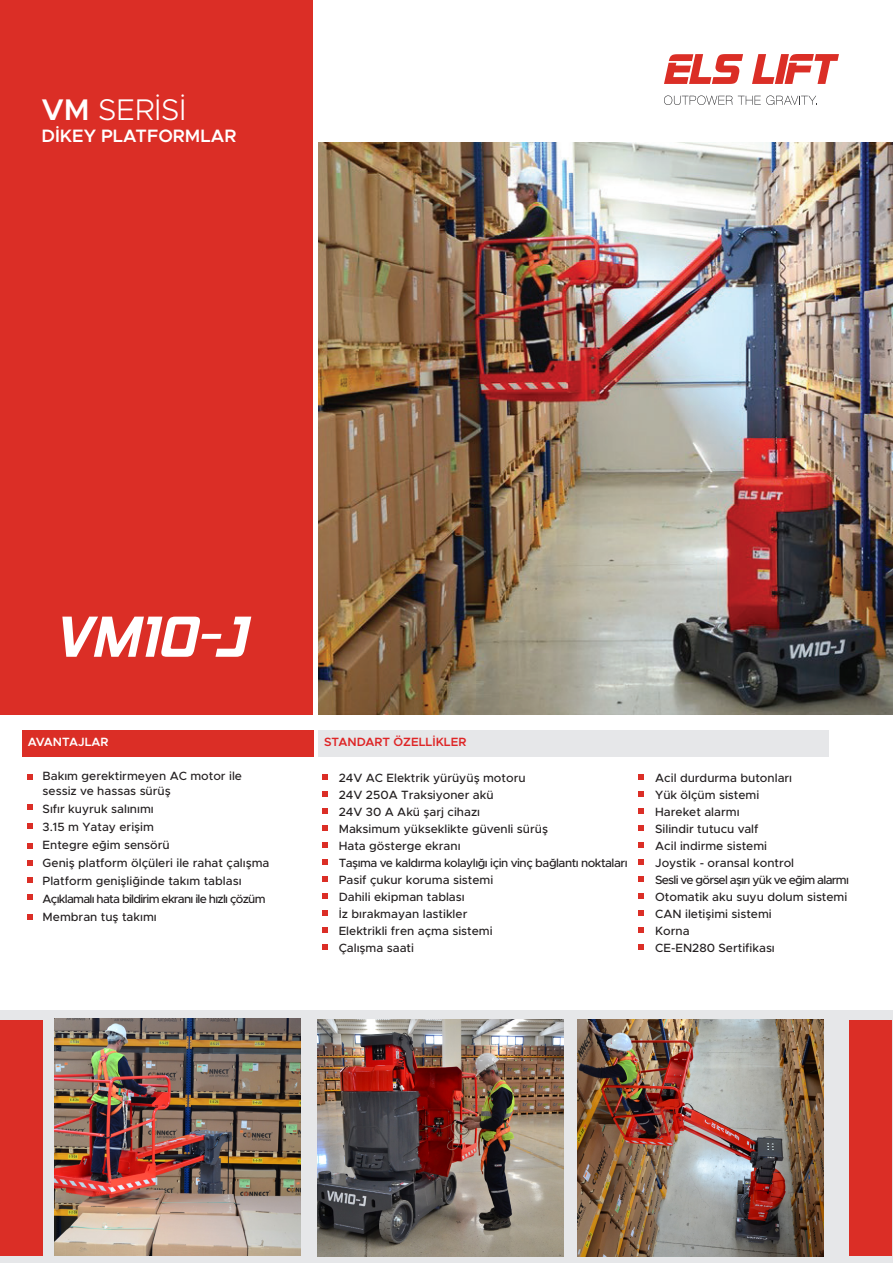
<style>
.page{position:relative;width:893px;height:1263px;background:#fff}
.page>*{position:absolute;margin:0;border:0;box-sizing:border-box;transform-origin:0 0}
.t1{font:italic 700 59.25px "Hemi Head Rg";color:#fff}
.t2{font:300 30px "Metropolis";color:#fff}
.t3{font:600 18px "Metropolis";color:#fff}
.t4{font:500 12px/14.4px "Metropolis";color:#231f20}
.t5{font:500 12px "Metropolis";letter-spacing:-.06em;color:#231f20}
.t6{font:500 12px "Metropolis";letter-spacing:-.04em;color:#231f20}
.t7{font:600 12px "Metropolis";color:#de2526}
.t8{font:600 12px "Metropolis";color:#fff}
.s1{font-weight:600}
</style>
<div class="page">
<svg style="left:752px;top:54px;width:87px;height:30px"></svg>
<svg style="left:664px;top:54px;width:79px;height:30px"></svg>
<svg style="left:664px;top:96px;width:68px;height:9px"></svg>
<svg style="left:738px;top:96px;width:79px;height:9px"></svg>
<img style="left:318px;top:142px;width:575px;height:572px">
<div style="left:1px;top:0;width:312px;height:714px;background:#db2e26"></div>
<div style="left:0;top:1011px;width:892px;height:252px;background:#e6e7e9"></div>
<img style="left:54px;top:1018px;width:247px;height:237px">
<img style="left:317px;top:1019px;width:247px;height:238px">
<img style="left:577px;top:1019px;width:247px;height:238px">
<div style="left:1px;top:1020px;width:42px;height:236px;background:#db2e26"></div>
<div style="left:850px;top:1020px;width:42px;height:236px;background:#db2e26"></div>
<svg style="left:323px;top:774px;width:5px;height:6px"></svg>
<svg style="left:638px;top:774px;width:6px;height:6px"></svg>
<svg style="left:323px;top:791px;width:5px;height:6px"></svg>
<svg style="left:638px;top:791px;width:6px;height:6px"></svg>
<svg style="left:323px;top:808px;width:5px;height:6px"></svg>
<svg style="left:638px;top:808px;width:6px;height:6px"></svg>
<svg style="left:323px;top:825px;width:5px;height:6px"></svg>
<svg style="left:638px;top:825px;width:6px;height:6px"></svg>
<svg style="left:323px;top:842px;width:5px;height:6px"></svg>
<svg style="left:638px;top:842px;width:6px;height:6px"></svg>
<svg style="left:323px;top:859px;width:5px;height:6px"></svg>
<svg style="left:638px;top:859px;width:6px;height:6px"></svg>
<svg style="left:323px;top:876px;width:5px;height:6px"></svg>
<svg style="left:638px;top:876px;width:6px;height:6px"></svg>
<svg style="left:323px;top:893px;width:5px;height:6px"></svg>
<svg style="left:638px;top:893px;width:6px;height:6px"></svg>
<svg style="left:323px;top:910px;width:5px;height:6px"></svg>
<svg style="left:638px;top:910px;width:6px;height:6px"></svg>
<svg style="left:323px;top:927px;width:5px;height:6px"></svg>
<svg style="left:638px;top:927px;width:6px;height:6px"></svg>
<svg style="left:323px;top:944px;width:5px;height:6px"></svg>
<svg style="left:638px;top:944px;width:6px;height:6px"></svg>
<div style="left:318px;top:730px;width:511px;height:26px;background:#e6e7e9"></div>
<div style="left:22px;top:730px;width:291px;height:26px;background:#db2e26"></div>
<svg style="left:27px;top:774px;width:6px;height:5px"></svg>
<svg style="left:27px;top:804px;width:6px;height:6px"></svg>
<svg style="left:27px;top:823px;width:6px;height:6px"></svg>
<svg style="left:27px;top:843px;width:6px;height:5px"></svg>
<svg style="left:27px;top:860px;width:6px;height:5px"></svg>
<svg style="left:27px;top:877px;width:6px;height:5px"></svg>
<svg style="left:27px;top:894px;width:6px;height:5px"></svg>
<svg style="left:27px;top:914px;width:6px;height:6px"></svg>
<p class="t2" style="left:41px;top:91px;width:146px"><span class="s1">VM</span> SERİSİ</p>
<p class="t3" style="left:41px;top:125px;width:197px">DİKEY PLATFORMLAR</p>
<h1 class="t1" style="left:53px;top:601px;width:195px">VM10-J</h1>
<p class="t8" style="left:28px;top:734px;width:82px">AVANTAJLAR</p>
<p class="t7" style="left:324px;top:734px;width:144px">STANDART ÖZELLİKLER</p>
<p class="t4" style="left:43px;top:769px;width:201px">Bakım gerektirmeyen AC motor ile sessiz ve hassas sürüş</p>
<p class="t4" style="left:43px;top:801px;width:113px">Sıfır kuyruk salınımı</p>
<p class="t4" style="left:43px;top:819px;width:113px">3.15 m Yatay erişim</p>
<p class="t4" style="left:43px;top:837px;width:129px">Entegre eğim sensörü</p>
<p class="t4" style="left:43px;top:855px;width:228px">Geniş platform ölçüleri ile rahat çalışma</p>
<p class="t4" style="left:43px;top:873px;width:200px">Platform genişliğinde takım tablası</p>
<p class="t5" style="left:43px;top:891px;width:224px">Açıklamalı hata bildirim ekranı ile hızlı çözüm</p>
<p class="t4" style="left:43px;top:910px;width:116px">Membran tuş takımı</p>
<p class="t4" style="left:339px;top:770px;width:188px">24V AC Elektrik yürüyüş motoru</p>
<p class="t4" style="left:655px;top:770px;width:138px">Acil durdurma butonları</p>
<p class="t4" style="left:339px;top:787px;width:156px">24V 250A Traksiyoner akü</p>
<p class="t4" style="left:655px;top:787px;width:106px">Yük ölçüm sistemi</p>
<p class="t4" style="left:339px;top:804px;width:143px">24V 30 A Akü şarj cihazı</p>
<p class="t4" style="left:655px;top:804px;width:86px">Hareket alarmı</p>
<p class="t4" style="left:339px;top:821px;width:211px">Maksimum yükseklikte güvenli sürüş</p>
<p class="t4" style="left:655px;top:821px;width:105px">Silindir tutucu valf</p>
<p class="t4" style="left:339px;top:838px;width:123px">Hata gösterge ekranı</p>
<p class="t4" style="left:655px;top:838px;width:113px">Acil indirme sistemi</p>
<p class="t6" style="left:339px;top:855px;width:290px">Taşıma ve kaldırma kolaylığı için vinç bağlantı noktaları</p>
<p class="t4" style="left:655px;top:855px;width:140px">Joystik - oransal kontrol</p>
<p class="t4" style="left:339px;top:872px;width:156px">Pasif çukur koruma sistemi</p>
<p class="t5" style="left:655px;top:872px;width:195px">Sesli ve görsel aşırı yük ve eğim alarmı</p>
<p class="t4" style="left:339px;top:889px;width:128px">Dahili ekipman tablası</p>
<p class="t4" style="left:655px;top:889px;width:194px">Otomatik aku suyu dolum sistemi</p>
<p class="t4" style="left:339px;top:906px;width:130px">İz bırakmayan lastikler</p>
<p class="t4" style="left:655px;top:906px;width:118px">CAN iletişimi sistemi</p>
<p class="t4" style="left:339px;top:923px;width:155px">Elektrikli fren açma sistemi</p>
<p class="t4" style="left:655px;top:923px;width:36px">Korna</p>
<p class="t4" style="left:339px;top:940px;width:77px">Çalışma saati</p>
<p class="t4" style="left:655px;top:940px;width:121px">CE-EN280 Sertifikası</p>
</div>
